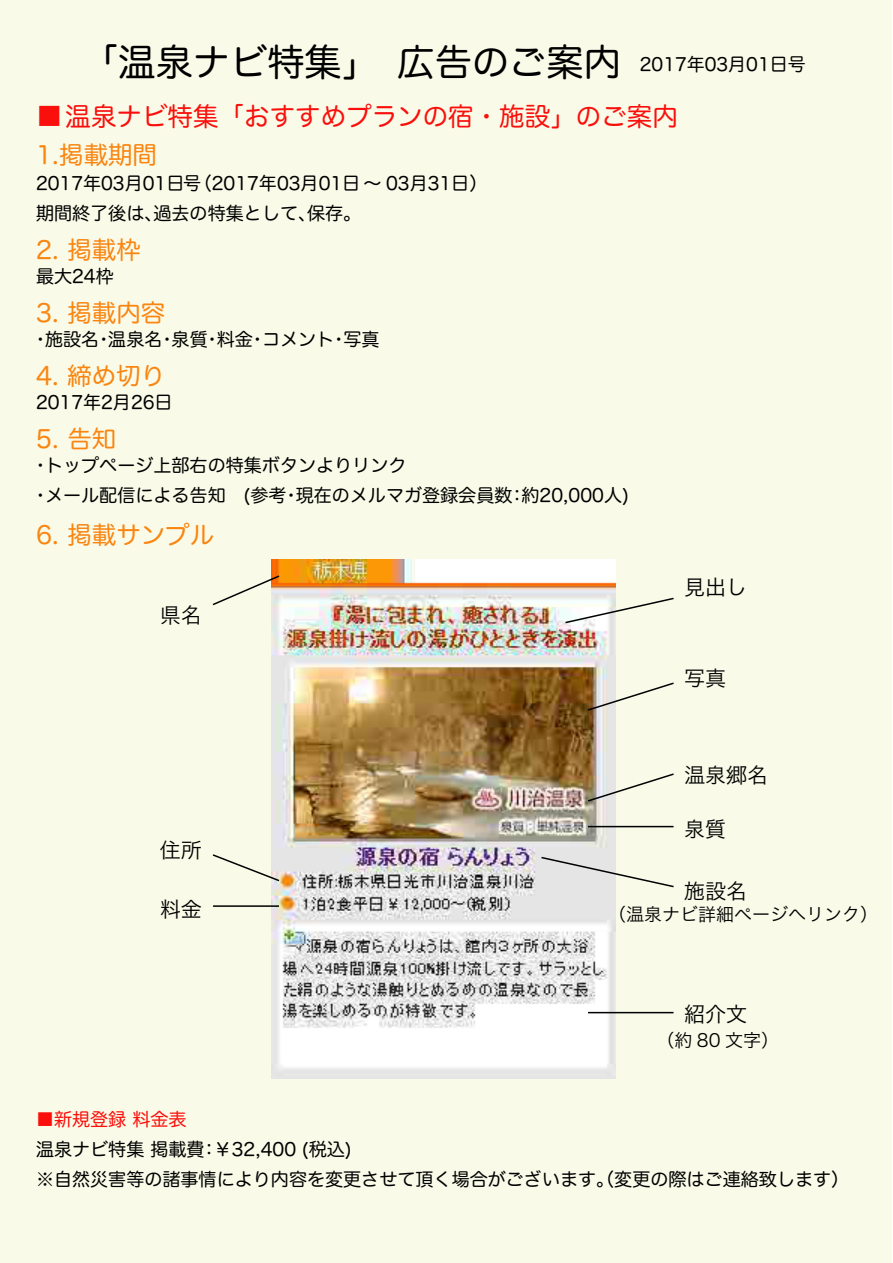
<style>
.page{position:relative;width:893px;height:1263px;background:#fff}
.page>*{position:absolute;margin:0;border:0;box-sizing:border-box;transform-origin:0 0}
.t1{font:37.2px "Hira Maru Pro W4";color:#000}
.t2{font:25.8px "Hira Maru Pro N W4";color:#fb0f0c}
.t3{font:24.45px "Hira Maru Pro W4";color:#fa8511}
.t4{font:21px "Hira Kaku Pro W3";color:#000}
.t5{font:18px/30px "Hira Maru Pro W4";color:#000}
.t6{font:18px "Hira Kaku Pro W3";color:#000}
.t7{font:18px "Hira Maru Pro W4";color:#fb0f0c}
.s1{font-size:18px}
.s2{font-family:"Hira Maru Pro W4";font-size:26.55px}
</style>
<div class="page">
<div style="left:0;top:0;width:891px;height:1263px;background:#f9fbe8"></div>
<img style="left:271px;top:559px;width:345px;height:519px">
<svg style="left:564px;top:597px;width:110px;height:27px"></svg>
<svg style="left:212px;top:574px;width:69px;height:32px"></svg>
<svg style="left:586px;top:772px;width:88px;height:31px"></svg>
<svg style="left:586px;top:681px;width:88px;height:31px"></svg>
<hr style="left:588px;top:826px;width:86px;height:1px;background:#000">
<svg style="left:540px;top:856px;width:134px;height:32px"></svg>
<svg style="left:212px;top:853px;width:69px;height:29px"></svg>
<hr style="left:213px;top:905px;width:66px;height:2px;background:#000">
<hr style="left:588px;top:1012px;width:86px;height:1px;background:#000">
<h1 class="t1" style="left:81px;top:30px;width:726px">「温泉ナビ特集」　広告のご案内 <span class="s1">2017年03月01日号</span></h1>
<h2 class="t2" style="left:36px;top:94px;width:643px"><span class="s2">■</span>温泉ナビ特集「おすすめプランの宿・施設」のご案内</h2>
<h3 class="t3" style="left:36px;top:134px;width:123px">1.掲載期間</h3>
<p class="t5" style="left:36px;top:167px;width:453px">2017年03月01日号（2017年03月01日～ 03月31日）期間終了後は、過去の特集として、保存。</p>
<h3 class="t3" style="left:36px;top:228px;width:106px">2. 掲載枠</h3>
<p class="t5" style="left:36px;top:260px;width:79px">最大24枠</p>
<h3 class="t3" style="left:36px;top:291px;width:131px">3. 掲載内容</h3>
<p class="t5" style="left:31px;top:323px;width:349px">・施設名・温泉名・泉質・料金・コメント・写真</p>
<h3 class="t3" style="left:36px;top:354px;width:131px">4. 締め切り</h3>
<p class="t5" style="left:36px;top:386px;width:138px">2017年2月26日</p>
<h3 class="t3" style="left:36px;top:417px;width:82px">5. 告知</h3>
<p class="t5" style="left:31px;top:449px;width:599px">・トップページ上部右の特集ボタンよりリンク<br>・メール配信による告知　(参考・現在のメルマガ登録会員数：約20,000人)</p>
<h3 class="t3" style="left:36px;top:513px;width:180px">6. 掲載サンプル</h3>
<p class="t4" style="left:160px;top:596px;width:43px">県名</p>
<p class="t4" style="left:160px;top:831px;width:43px">住所</p>
<p class="t4" style="left:160px;top:890px;width:43px">料金</p>
<p class="t4" style="left:684px;top:568px;width:64px">見出し</p>
<p class="t4" style="left:684px;top:660px;width:43px">写真</p>
<p class="t4" style="left:684px;top:757px;width:85px">温泉郷名</p>
<p class="t4" style="left:684px;top:811px;width:43px">泉質</p>
<p class="t4" style="left:684px;top:872px;width:64px">施設名</p>
<p class="t6" style="left:608px;top:898px;width:272px">（温泉ナビ詳細ページへリンク）</p>
<p class="t4" style="left:684px;top:995px;width:64px">紹介文</p>
<p class="t6" style="left:656px;top:1024px;width:124px">（約 80 文字）</p>
<p class="t7" style="left:36px;top:1104px;width:152px">■新規登録 料金表</p>
<p class="t5" style="left:36px;top:1133px;width:815px">温泉ナビ特集 掲載費：￥32,400 (税込)<br>※自然災害等の諸事情により内容を変更させて頂く場合がございます（。変更の際はご連絡致します）</p>
</div>
